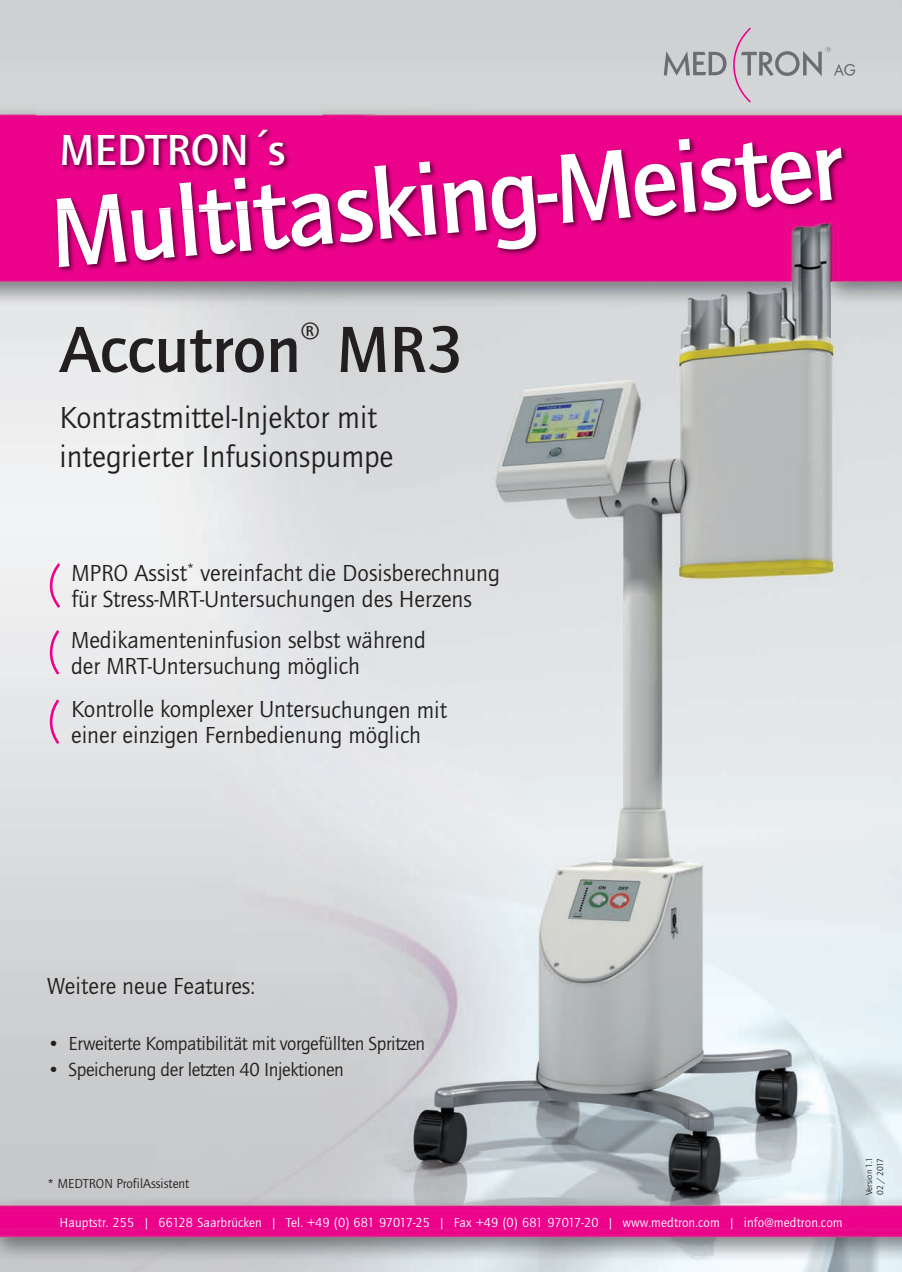
<style>
.page{position:relative;width:902px;height:1272px;background:#fff}
.page>*{position:absolute;margin:0;border:0;box-sizing:border-box;transform-origin:0 0}
.t1{font:700 102px "Quay Itc T";color:#fff}
.t2{font:700 67.5px "Quay Itc T";color:#231f20}
.t3{font:700 45px "Quay Itc T";color:#fff}
.t4{font:31.5px/39px "Quay Itc T";color:#231f20}
.t5{font:700 24.3px "Quay Itc T";color:#231f20}
.t6{font:24px/25.5px "Quay Itc T";color:#231f20}
.t7{font:19.5px "Quay Itc T";letter-spacing:-.02em;color:#231f20}
.t8{font:13.5px "Quay Itc T";letter-spacing:.01em;color:#fff}
.t9{font:13.5px "Quay Itc T";color:#231f20}
.t10{font:9px/10.8px "Quay Itc T";color:#231f20}
.s1{font-family:"Lucida Grande";font-weight:400}
</style>
<div class="page">
<img style="left:0;top:0;width:901px;height:1271px">
<img style="left:0;top:68px;width:901px;height:293px">
<svg style="left:41px;top:561px;width:22px;height:49px"></svg>
<svg style="left:42px;top:697px;width:20px;height:50px"></svg>
<img style="left:36px;top:107px;width:287px;height:12px">
<img style="left:36px;top:119px;width:287px;height:90px">
<img style="left:56px;top:176px;width:267px;height:33px">
<svg style="left:663px;top:51px;width:63px;height:25px"></svg>
<svg style="left:733px;top:28px;width:122px;height:75px"></svg>
<svg style="left:42px;top:628px;width:20px;height:49px"></svg>
<h3 class="t3" style="left:60px;top:123px;width:227px">MEDTRON<span class="s1">´</span>s</h3>
<h1 class="t1" style="left:44px;top:173px;width:795px;rotate:-5deg">Multitasking-Meister</h1>
<h2 class="t2" style="left:60px;top:309px;width:243px">Accutron</h2>
<p class="t5" style="left:301px;top:316px;width:20px">®</p>
<h2 class="t2" style="left:336px;top:309px;width:128px">MR3</h2>
<h3 class="t4" style="left:60px;top:397px;width:335px">Kontrastmittel-Injektor mit integrierter Infusionspumpe</h3>
<p class="t6" style="left:71px;top:560px;width:430px">MPRO Assist<sup>*</sup> vereinfacht die Dosisberechnung für Stress-MRT-Untersuchungen des Herzens</p>
<p class="t6" style="left:71px;top:627px;width:356px">Medikamenteninfusion selbst während der MRT-Untersuchung möglich</p>
<p class="t6" style="left:71px;top:696px;width:377px">Kontrolle komplexer Untersuchungen mit einer einzigen Fernbedienung möglich</p>
<p class="t6" style="left:47px;top:972px;width:210px">Weitere neue Features:</p>
<p class="t7" style="left:47px;top:1032px;width:379px">• Erweiterte Kompatibilität mit vorgefüllten Spritzen</p>
<p class="t7" style="left:47px;top:1057px;width:298px">• Speicherung der letzten 40 Injektionen</p>
<p class="t9" style="left:47px;top:1175px;width:144px">* MEDTRON ProfilAssistent</p>
<p class="t8" style="left:60px;top:1214px;width:784px">Hauptstr. 255 | 66128 Saarbrücken | Tel. +49 (0) 681 97017-25 | Fax +49 (0) 681 97017-20 | www.medtron.com | info@medtron.com</p>
<p class="t10" style="left:863px;top:1194px;width:39px;rotate:-90deg">Version 1.1<br>02 / 2017</p>
</div>
